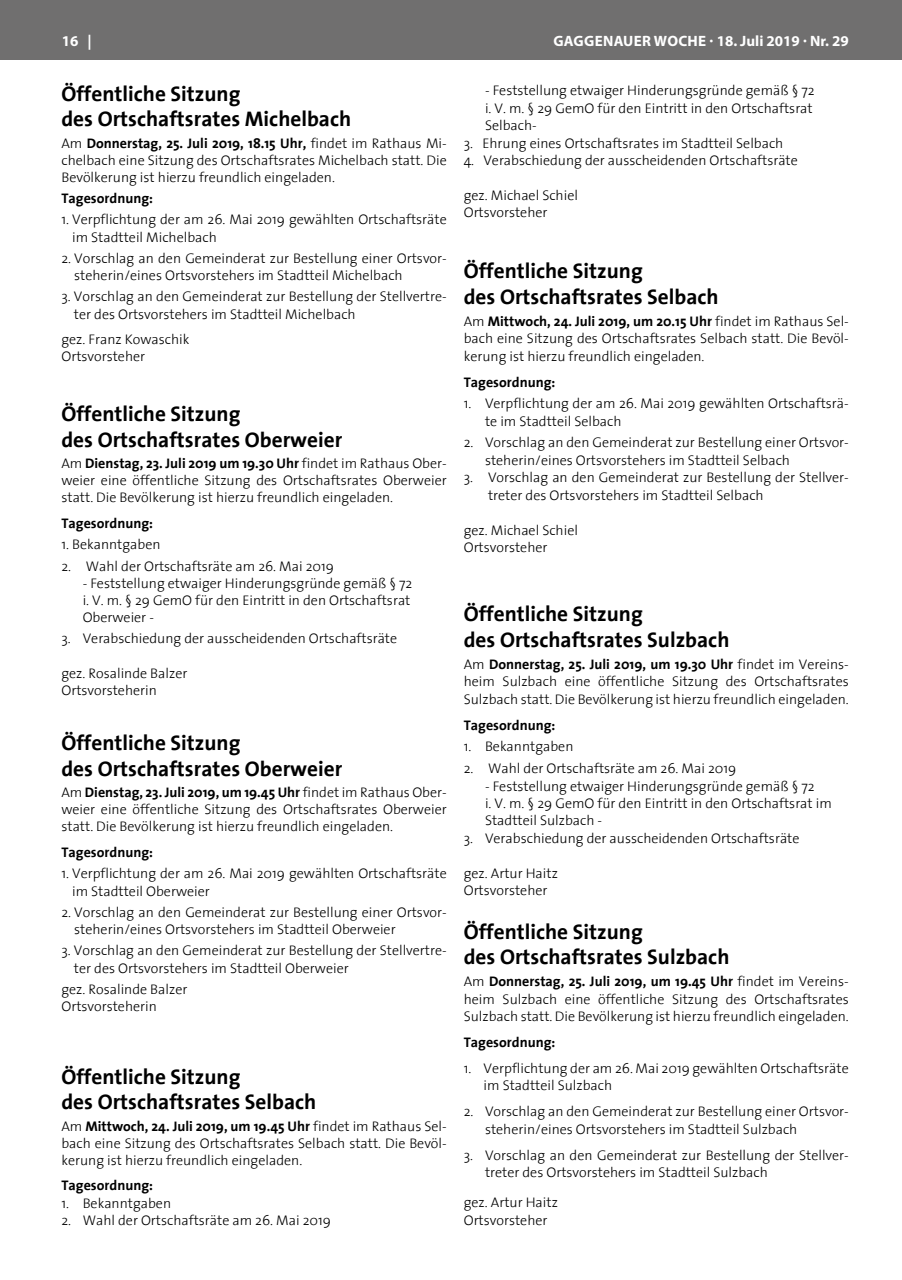
<style>
.page{position:relative;width:902px;height:1280px;background:#fff}
.page>*{position:absolute;margin:0;border:0;box-sizing:border-box;transform-origin:0 0}
.t1{font:700 21.3px/25.7px "The Sans";color:#000}
.t2{font:700 15px "Myriad Pro";color:#fff}
.t3{font:300 14.1px/17.4px "The Sans";color:#000}
.t4{font:700 14.1px "The Sans";color:#000}
.s1{font-weight:700}
</style>
<div class="page">
<div style="left:0;top:0;width:901px;height:60px;background:#706f6f"></div>
<p class="t2" style="left:62px;top:31px;width:31px">16 |</p>
<p class="t2" style="left:553px;top:31px;width:297px">GAGGENAUER WOCHE · 18. JULI 2019 · NR. 29</p>
<h1 class="t1" style="left:61px;top:80px;width:291px">Öffentliche Sitzung<br>des Ortschaftsrates Michelbach</h1>
<p class="t3" style="left:61px;top:134px;width:387px;text-align:justify">Am <span class="s1">Donnerstag, 25. Juli 2019, 18.15 Uhr,</span> findet im Rathaus Mi&shy;chelbach eine Sitzung des Ortschaftsrates Michelbach statt. Die Bevölkerung ist hierzu freundlich eingeladen.</p>
<p class="t4" style="left:61px;top:187px;width:93px">Tagesordnung:</p>
<p class="t3" style="left:72px;top:211px;width:376px;text-indent:-11px">1. Verpflichtung der am 26. Mai 2019 gewählten Ortschaftsräte im Stadtteil Michelbach</p>
<p class="t3" style="left:74px;top:249px;width:374px;text-indent:-13px">2. Vorschlag an den Gemeinderat zur Bestellung einer Ortsvor&shy;steherin/eines Ortsvorstehers im Stadtteil Michelbach</p>
<p class="t3" style="left:74px;top:288px;width:374px;text-indent:-12px">3. Vorschlag an den Gemeinderat zur Bestellung der Stellvertre&shy;ter des Ortsvorstehers im Stadtteil Michelbach</p>
<p class="t3" style="left:61px;top:330px;width:129px">gez. Franz Kowaschik<br>Ortsvorsteher</p>
<p class="t3" style="left:485px;top:81px;width:331px">- Feststellung etwaiger Hinderungsgründe gemäß § 72 i. V. m. § 29 GemO für den Eintritt in den Ortschaftsrat<br>Selbach-</p>
<p class="t3" style="left:463px;top:134px;width:321px">3. Ehrung eines Ortschaftsrates im Stadtteil Selbach</p>
<p class="t3" style="left:463px;top:151px;width:335px">4. Verabschiedung der ausscheidenden Ortschaftsräte</p>
<p class="t3" style="left:463px;top:186px;width:116px">gez. Michael Schiel<br>Ortsvorsteher</p>
<h1 class="t1" style="left:463px;top:257px;width:256px">Öffentliche Sitzung<br>des Ortschaftsrates Selbach</h1>
<p class="t3" style="left:463px;top:312px;width:386px;text-align:justify">Am <span class="s1">Mittwoch, 24. Juli 2019, um 20.15 Uhr</span> findet im Rathaus Sel&shy;bach eine Sitzung des Ortschaftsrates Selbach statt. Die Bevöl&shy;kerung ist hierzu freundlich eingeladen.</p>
<p class="t4" style="left:463px;top:370px;width:93px">Tagesordnung:</p>
<p class="t3" style="left:485px;top:394px;width:365px;text-indent:-21px">1. Verpflichtung der am 26. Mai 2019 gewählten Ortschaftsrä&shy;te im Stadtteil Selbach</p>
<p class="t3" style="left:485px;top:433px;width:365px;text-indent:-21px">2. Vorschlag an den Gemeinderat zur Bestellung einer Ortsvor&shy;steherin/eines Ortsvorstehers im Stadtteil Selbach</p>
<p class="t3" style="left:488px;top:468px;width:362px;text-indent:-24px">3. Vorschlag an den Gemeinderat zur Bestellung der Stellver&shy;treter des Ortsvorstehers im Stadtteil Selbach</p>
<p class="t3" style="left:463px;top:521px;width:116px">gez. Michael Schiel<br>Ortsvorsteher</p>
<h1 class="t1" style="left:61px;top:401px;width:282px">Öffentliche Sitzung<br>des Ortschaftsrates Oberweier</h1>
<p class="t3" style="left:61px;top:454px;width:387px;text-align:justify">Am <span class="s1">Dienstag, 23. Juli 2019 um 19.30 Uhr</span> findet im Rathaus Ober&shy;weier eine öffentliche Sitzung des Ortschaftsrates Oberweier statt. Die Bevölkerung ist hierzu freundlich eingeladen.</p>
<p class="t4" style="left:61px;top:511px;width:93px">Tagesordnung:</p>
<p class="t3" style="left:61px;top:535px;width:101px">1. Bekanntgaben</p>
<p class="t3" style="left:61px;top:557px;width:274px">2. Wahl der Ortschaftsräte am 26. Mai 2019</p>
<p class="t3" style="left:83px;top:574px;width:331px">- Feststellung etwaiger Hinderungsgründe gemäß § 72 i. V. m. § 29 GemO für den Eintritt in den Ortschaftsrat<br>Oberweier -</p>
<p class="t3" style="left:61px;top:629px;width:337px">3. Verabschiedung der ausscheidenden Ortschaftsräte</p>
<p class="t3" style="left:61px;top:664px;width:127px">gez. Rosalinde Balzer<br>Ortsvorsteherin</p>
<h1 class="t1" style="left:61px;top:730px;width:282px">Öffentliche Sitzung<br>des Ortschaftsrates Oberweier</h1>
<p class="t3" style="left:61px;top:783px;width:387px;text-align:justify">Am <span class="s1">Dienstag, 23. Juli 2019, um 19.45 Uhr</span> findet im Rathaus Ober&shy;weier eine öffentliche Sitzung des Ortschaftsrates Oberweier statt. Die Bevölkerung ist hierzu freundlich eingeladen.</p>
<p class="t4" style="left:61px;top:840px;width:93px">Tagesordnung:</p>
<p class="t3" style="left:72px;top:865px;width:376px;text-indent:-11px">1. Verpflichtung der am 26. Mai 2019 gewählten Ortschaftsräte im Stadtteil Oberweier</p>
<p class="t3" style="left:74px;top:903px;width:374px;text-indent:-13px">2. Vorschlag an den Gemeinderat zur Bestellung einer Ortsvor&shy;steherin/eines Ortsvorstehers im Stadtteil Oberweier</p>
<p class="t3" style="left:74px;top:942px;width:374px;text-indent:-12px">3. Vorschlag an den Gemeinderat zur Bestellung der Stellvertre&shy;ter des Ortsvorstehers im Stadtteil Oberweier</p>
<p class="t3" style="left:61px;top:980px;width:127px">gez. Rosalinde Balzer<br>Ortsvorsteherin</p>
<h1 class="t1" style="left:463px;top:600px;width:267px">Öffentliche Sitzung<br>des Ortschaftsrates Sulzbach</h1>
<p class="t3" style="left:463px;top:655px;width:386px;text-align:justify">Am <span class="s1">Donnerstag, 25. Juli 2019, um 19.30 Uhr</span> findet im Vereins&shy;heim Sulzbach eine öffentliche Sitzung des Ortschaftsrates Sulzbach statt. Die Bevölkerung ist hierzu freundlich eingeladen.</p>
<p class="t4" style="left:463px;top:713px;width:93px">Tagesordnung:</p>
<p class="t3" style="left:463px;top:737px;width:111px">1. Bekanntgaben</p>
<p class="t3" style="left:463px;top:759px;width:274px">2. Wahl der Ortschaftsräte am 26. Mai 2019</p>
<p class="t3" style="left:485px;top:776px;width:348px">- Feststellung etwaiger Hinderungsgründe gemäß § 72<br>i. V. m. § 29 GemO für den Eintritt in den Ortschaftsrat im<br>Stadtteil Sulzbach -</p>
<p class="t3" style="left:463px;top:829px;width:337px">3. Verabschiedung der ausscheidenden Ortschaftsräte</p>
<p class="t3" style="left:463px;top:864px;width:96px">gez. Artur Haitz<br>Ortsvorsteher</p>
<h1 class="t1" style="left:463px;top:918px;width:267px">Öffentliche Sitzung<br>des Ortschaftsrates Sulzbach</h1>
<p class="t3" style="left:463px;top:972px;width:386px;text-align:justify">Am <span class="s1">Donnerstag, 25. Juli 2019, um 19.45 Uhr</span> findet im Vereins&shy;heim Sulzbach eine öffentliche Sitzung des Ortschaftsrates Sulzbach statt. Die Bevölkerung ist hierzu freundlich eingeladen.</p>
<p class="t4" style="left:463px;top:1030px;width:93px">Tagesordnung:</p>
<p class="t3" style="left:483px;top:1059px;width:366px;text-indent:-20px">1. Verpflichtung der am 26. Mai 2019 gewählten Ortschaftsräte im Stadtteil Sulzbach</p>
<p class="t3" style="left:485px;top:1102px;width:365px;text-indent:-21px">2. Vorschlag an den Gemeinderat zur Bestellung einer Ortsvor&shy;steherin/eines Ortsvorstehers im Stadtteil Sulzbach</p>
<p class="t3" style="left:485px;top:1146px;width:365px;text-indent:-21px">3. Vorschlag an den Gemeinderat zur Bestellung der Stellver&shy;treter des Ortsvorstehers im Stadtteil Sulzbach</p>
<p class="t3" style="left:463px;top:1193px;width:96px">gez. Artur Haitz<br>Ortsvorsteher</p>
<h1 class="t1" style="left:61px;top:1063px;width:256px">Öffentliche Sitzung<br>des Ortschaftsrates Selbach</h1>
<p class="t3" style="left:61px;top:1117px;width:387px;text-align:justify">Am <span class="s1">Mittwoch, 24. Juli 2019, um 19.45 Uhr</span> findet im Rathaus Sel&shy;bach eine Sitzung des Ortschaftsrates Selbach statt. Die Bevöl&shy;kerung ist hierzu freundlich eingeladen.</p>
<p class="t4" style="left:61px;top:1174px;width:93px">Tagesordnung:</p>
<p class="t3" style="left:61px;top:1194px;width:111px">1. Bekanntgaben</p>
<p class="t3" style="left:61px;top:1211px;width:271px">2. Wahl der Ortschaftsräte am 26. Mai 2019</p>
</div>
